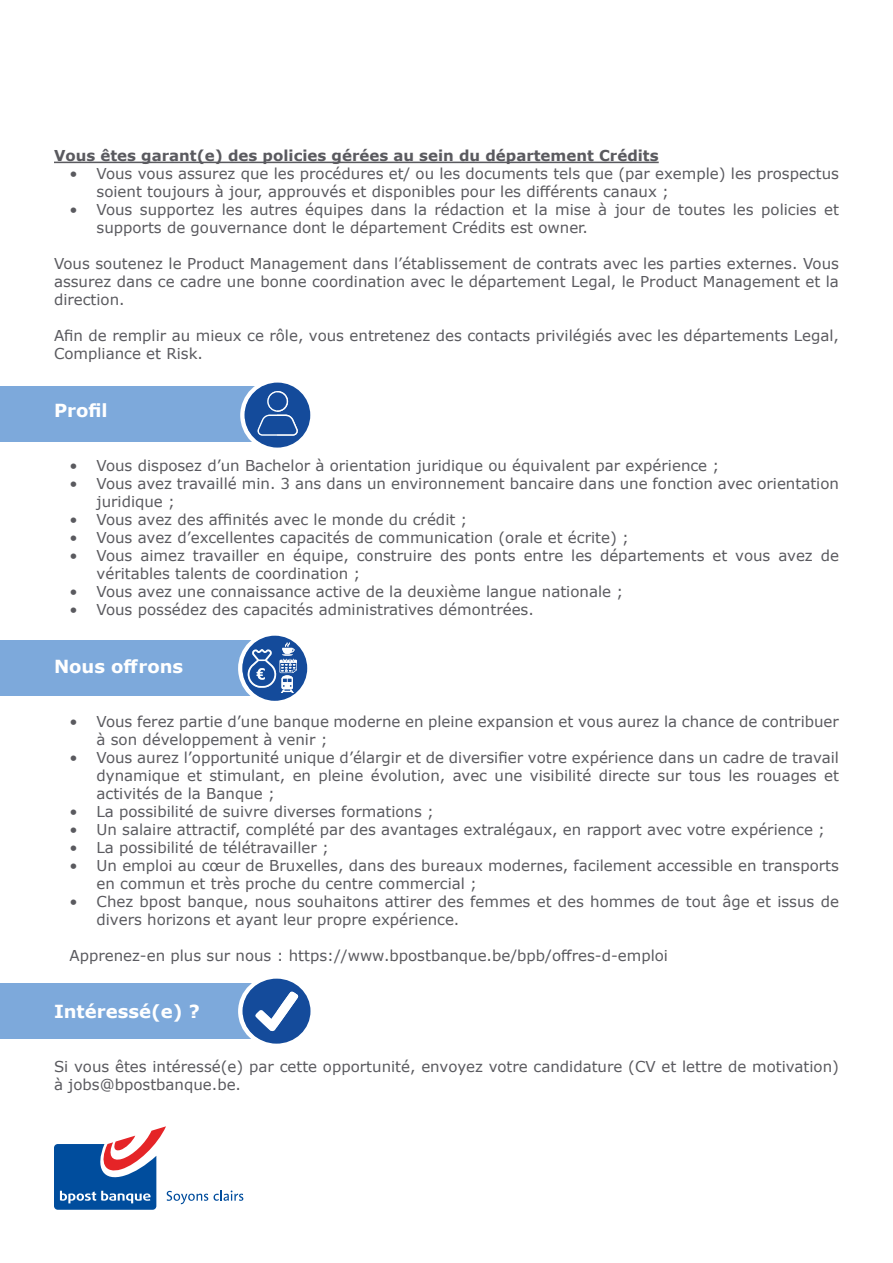
<style>
.page{position:relative;width:893px;height:1263px;background:#fff}
.page>*{position:absolute;margin:0;border:0;box-sizing:border-box;transform-origin:0 0}
.t1{font:700 18px "Verdana";color:#fff}
.t2{font:15px/18px "Verdana";color:#5a5a5f}
.t3{font:700 15px "Verdana";color:#5a5a5f}
</style>
<div class="page">
<div style="left:0;top:984px;width:276px;height:55px;background:#7da9db"></div>
<svg style="left:238px;top:978px;width:73px;height:66px"></svg>
<div style="left:0;top:641px;width:276px;height:55px;background:#7da9db"></div>
<svg style="left:238px;top:635px;width:70px;height:66px"></svg>
<div style="left:0;top:386px;width:276px;height:55px;background:#7da9db"></div>
<svg style="left:240px;top:382px;width:71px;height:66px"></svg>
<div style="left:269px;top:392px;width:18px;height:18px;background:#144b9b;border-radius:50%"></div>
<svg style="left:54px;top:1126px;width:154px;height:84px"></svg>
<svg style="left:214px;top:1190px;width:29px;height:11px"></svg>
<hr style="left:54px;top:162px;width:605px;height:1px;background:#5a5a5f">
<p class="t3" style="left:54px;top:145px;width:606px">Vous êtes garant(e) des policies gérées au sein du département Crédits</p>
<p class="t2" style="left:97px;top:165px;width:744px;text-indent:-27px">• Vous vous assurez que les procédures et/ ou les documents tels que (par exemple) les prospectus soient toujours à jour, approuvés et disponibles pour les différents canaux ;</p>
<p class="t2" style="left:97px;top:201px;width:744px;text-indent:-27px">• Vous supportez les autres équipes dans la rédaction et la mise à jour de toutes les policies et supports de gouvernance dont le département Crédits est owner.</p>
<p class="t2" style="left:54px;top:255px;width:786px;text-align:justify">Vous soutenez le Product Management dans l’établissement de contrats avec les parties externes. Vous assurez dans ce cadre une bonne coordination avec le département Legal, le Product Management et la direction.</p>
<p class="t2" style="left:54px;top:327px;width:786px">Afin de remplir au mieux ce rôle, vous entretenez des contacts privilégiés avec les départements Legal,<br>Compliance et Risk.</p>
<p class="t1" style="left:54px;top:398px;width:55px">Profil</p>
<p class="t2" style="left:70px;top:456px;width:651px">• Vous disposez d’un Bachelor à orientation juridique ou équivalent par expérience ;</p>
<p class="t2" style="left:97px;top:474px;width:744px;text-indent:-27px">• Vous avez travaillé min. 3 ans dans un environnement bancaire dans une fonction avec orientation juridique ;</p>
<p class="t2" style="left:70px;top:510px;width:399px">• Vous avez des affinités avec le monde du crédit ;</p>
<p class="t2" style="left:70px;top:528px;width:561px">• Vous avez d’excellentes capacités de communication (orale et écrite) ;</p>
<p class="t2" style="left:97px;top:546px;width:744px;text-indent:-27px">• Vous aimez travailler en équipe, construire des ponts entre les départements et vous avez de véritables talents de coordination ;</p>
<p class="t2" style="left:70px;top:582px;width:555px">• Vous avez une connaissance active de la deuxième langue nationale ;</p>
<p class="t2" style="left:70px;top:600px;width:466px">• Vous possédez des capacités administratives démontrées.</p>
<p class="t1" style="left:54px;top:653px;width:131px">Nous offrons</p>
<p class="t2" style="left:97px;top:712px;width:744px;text-indent:-27px">• Vous ferez partie d’une banque moderne en pleine expansion et vous aurez la chance de contribuer à son développement à venir ;</p>
<p class="t2" style="left:97px;top:748px;width:744px;text-align:justify;text-indent:-27px">• Vous aurez l’opportunité unique d’élargir et de diversifier votre expérience dans un cadre de travail dynamique et stimulant, en pleine évolution, avec une visibilité directe sur tous les rouages et activités de la Banque ;</p>
<p class="t2" style="left:70px;top:802px;width:366px">• La possibilité de suivre diverses formations ;</p>
<p class="t2" style="left:70px;top:820px;width:757px">• Un salaire attractif, complété par des avantages extralégaux, en rapport avec votre expérience ;</p>
<p class="t2" style="left:70px;top:838px;width:261px">• La possibilité de télétravailler ;</p>
<p class="t2" style="left:97px;top:856px;width:744px;text-indent:-27px">• Un emploi au cœur de Bruxelles, dans des bureaux modernes, facilement accessible en transports en commun et très proche du centre commercial ;</p>
<p class="t2" style="left:97px;top:892px;width:744px;text-indent:-27px">• Chez bpost banque, nous souhaitons attirer des femmes et des hommes de tout âge et issus de divers horizons et ayant leur propre expérience.</p>
<p class="t2" style="left:70px;top:946px;width:600px">Apprenez-en plus sur nous : https://www.bpostbanque.be/bpb/offres-d-emploi</p>
<p class="t1" style="left:54px;top:999px;width:147px">Intéressé(e) ?</p>
<p class="t2" style="left:54px;top:1058px;width:786px">Si vous êtes intéressé(e) par cette opportunité, envoyez votre candidature (CV et lettre de motivation) à jobs@bpostbanque.be.</p>
</div>
